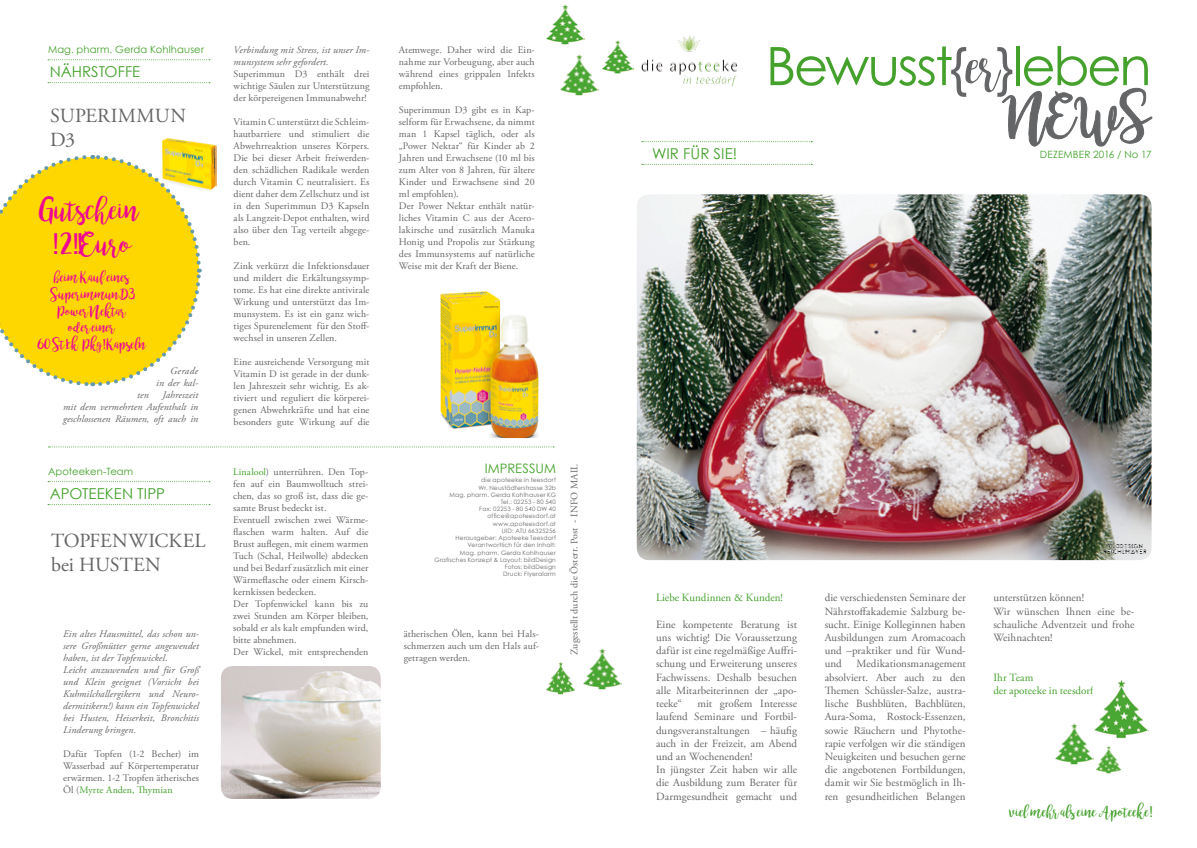
<style>
.page{position:relative;width:1197px;height:848px;background:#fff}
.page>*{position:absolute;margin:0;border:0;box-sizing:border-box;transform-origin:0 0}
.t1{font:53px "Century Gothic";letter-spacing:-.045em;color:#44a12b}
.t2{font:52px "bromello";color:#646567}
.t3{font:29px/34.8px "bromello";letter-spacing:.01em;color:#ef0794;text-align:center}
.t4{font:20px/24px "Adobe Garamond Pro";letter-spacing:.005em;color:#646567}
.t5{font:15px "Century Gothic";color:#44a12b}
.t6{font:15px "bromello";letter-spacing:.005em;color:#44a12b}
.t7{font:14px/16.8px "bromello";letter-spacing:.005em;color:#ef0794;text-align:center}
.t8{font:13px "Century Gothic";color:#44a12b}
.t9{font:11px/13.2px "Adobe Garamond Pro";letter-spacing:.005em;color:#646567;text-align:justify}
.t10{font:11px/13.2px "Adobe Garamond Pro";letter-spacing:.005em;color:#44a12b}
.t11{font:10px/12px "Adobe Garamond Pro";letter-spacing:.005em;color:#646567;text-align:justify}
.t12{font:italic 10px/12px "Adobe Garamond Pro";letter-spacing:.01em;color:#646567}
.t13{font:10px "Century Gothic";letter-spacing:.01em;color:#44a12b}
.t14{font:6px/7.2px "Century Gothic";letter-spacing:.03em;color:#646567;text-align:right}
.s1{color:#44a12b}
.s2{color:#646567}
.s3{font-family:"bromello";color:#646567}
</style>
<div class="page">
<img style="left:636px;top:194px;width:515px;height:366px">
<img style="left:633px;top:35px;width:104px;height:51px">
<svg style="left:1002px;top:88px;width:150px;height:59px"></svg>
<svg style="left:642px;top:141px;width:170px;height:1px"></svg>
<svg style="left:642px;top:164px;width:170px;height:1px"></svg>
<img style="left:1099px;top:541px;width:52px;height:14px">
<svg style="left:49px;top:446px;width:505px;height:1px"></svg>
<svg style="left:48px;top:59px;width:162px;height:1px"></svg>
<svg style="left:48px;top:82px;width:162px;height:1px"></svg>
<svg style="left:48px;top:481px;width:162px;height:1px"></svg>
<svg style="left:48px;top:504px;width:162px;height:1px"></svg>
<img style="left:162px;top:138px;width:55px;height:52px">
<img style="left:221px;top:666px;width:160px;height:133px">
<img style="left:440px;top:291px;width:99px;height:147px">
<svg style="left:0;top:153px;width:203px;height:234px"></svg>
<img style="left:546px;top:4px;width:38px;height:41px">
<img style="left:602px;top:40px;width:31px;height:33px">
<img style="left:560px;top:54px;width:38px;height:41px">
<img style="left:583px;top:648px;width:38px;height:41px">
<img style="left:546px;top:662px;width:29px;height:32px">
<img style="left:1094px;top:680px;width:54px;height:58px">
<img style="left:1055px;top:723px;width:38px;height:41px">
<img style="left:1095px;top:746px;width:25px;height:27px">
<p class="t13" style="left:48px;top:43px;width:157px">Mag. pharm. Gerda Kohlhauser</p>
<h3 class="t5" style="left:50px;top:63px;width:92px">NÄHRSTOFFE</h3>
<h3 class="t4" style="left:50px;top:104px;width:137px">SUPERIMMUN<br>D3</h3>
<h3 class="t3" style="left:39px;top:194px;width:102px">Gutschein<br>2,, Euro</h3>
<h3 class="t7" style="left:37px;top:270px;width:110px">beim Kauf eines<br>Superimmun D3<br>Power Nektar<br>oder einer<br>60 Stck Pkg Kapseln</h3>
<p class="t12" style="left:156px;top:365px;width:43px;text-align:right">Gerade<br>in der kal-</p>
<p class="t12" style="left:63px;top:389px;width:137px;text-align:justify;text-indent:99px">Jahreszeit mit dem vermehrten Aufenthalt in geschlossenen Räumen, oft auch in</p>
<p class="t12" style="left:137px;top:389px;width:13px">ten</p>
<p class="t13" style="left:48px;top:465px;width:87px">Apoteeken-Team</p>
<h3 class="t5" style="left:50px;top:484px;width:117px">APOTEEKEN TIPP</h3>
<h3 class="t4" style="left:51px;top:529px;width:156px">TOPFENWICKEL bei HUSTEN</h3>
<p class="t12" style="left:63px;top:628px;width:137px">Ein altes Hausmittel, das schon un&shy;sere Großmütter gerne angewendet haben, ist der Topfenwickel.<br>Leicht anzuwenden und für Groß und Klein geeignet (Vorsicht bei<br>Kuhmilchallergikern und Neuro&shy;dermitikern!) kann ein Topfenwickel bei Husten, Heiserkeit, Bronchitis<br>Linderung bringen.</p>
<p class="t11" style="left:63px;top:748px;width:137px">Dafür Topfen (1-2 Becher) im Wasserbad auf Körpertemperatur erwärmen. 1-2 Tropfen ätherisches Öl (<span class="s1">Myrte Anden, Thymian</span></p>
<p class="t12" style="left:233px;top:44px;width:137px">Verbindung mit Stress, ist unser Im&shy;munsystem sehr gefordert.</p>
<p class="t11" style="left:233px;top:68px;width:137px">Superimmun D3 enthält drei wichtige Säulen zur Unterstützung der körpereigenen Immunabwehr!</p>
<p class="t11" style="left:233px;top:116px;width:137px">Vitamin C unterstützt die Schleim&shy;hautbarriere und stimuliert die Abwehrreaktion unseres Körpers.<br>Die bei dieser Arbeit freiwerden&shy;den schädlichen Radikale werden durch Vitamin C neutralisiert. Es dient daher dem Zellschutz und ist in den Superimmun D3 Kapseln als Langzeit-Depot enthalten, wird also über den Tag verteilt abgege&shy;ben.</p>
<p class="t11" style="left:233px;top:260px;width:137px">Zink verkürzt die Infektionsdauer und mildert die Erkältungssymp&shy;tome. Es hat eine direkte antivirale Wirkung und unterstützt das Im&shy;munsystem. Es ist ein ganz wich&shy;tiges Spurenelement für den Stoff&shy;wechsel in unseren Zellen.</p>
<p class="t11" style="left:233px;top:356px;width:137px">Eine ausreichende Versorgung mit Vitamin D ist gerade in der dunk&shy;len Jahreszeit sehr wichtig. Es ak&shy;tiviert und reguliert die körperei&shy;genen Abwehrkräfte und hat eine besonders gute Wirkung auf die</p>
<p class="t11" style="left:233px;top:465px;width:137px;text-align:left"><span class="s1">Linalool</span>) unterrühren. Den Top&shy;fen auf ein Baumwolltuch strei&shy;chen, das so groß ist, dass die ge&shy;samte Brust bedeckt ist.<br>Eventuell zwischen zwei Wärme&shy;flaschen warm halten. Auf die<br>Brust auflegen, mit einem warmen<br>Tuch (Schal, Heilwolle) abdecken und bei Bedarf zusätzlich mit einer<br>Wärmeflasche oder einem Kirsch&shy;kernkissen bedecken.<br>Der Topfenwickel kann bis zu zwei Stunden am Körper bleiben, sobald er als kalt empfunden wird, bitte abnehmen.<br>Der Wickel, mit entsprechenden</p>
<p class="t11" style="left:399px;top:44px;width:137px">Atemwege. Daher wird die Ein&shy;nahme zur Vorbeugung, aber auch während eines grippalen Infekts empfohlen.</p>
<p class="t11" style="left:399px;top:104px;width:137px;text-align:left">Superimmun D3 gibt es in Kap&shy;selform für Erwachsene, da nimmt man 1 Kapsel täglich, oder als „Power Nektar“ für Kinder ab 2<br>Jahren und Erwachsene (10 ml bis zum Alter von 8 Jahren, für ältere<br>Kinder und Erwachsene sind 20 ml empfohlen).<br>Der Power Nektar enthält natür&shy;liches Vitamin C aus der Acero&shy;lakirsche und zusätzlich Manuka<br>Honig und Propolis zur Stärkung des Immunsystems auf natürliche<br>Weise mit der Kraft der Biene.</p>
<h3 class="t8" style="left:485px;top:461px;width:73px">IMPRESSUM</h3>
<p class="t14" style="left:434px;top:476px;width:123px">die apoteeke in teesdorf<br>Wr. Neustädterstrasse 32b<br>Mag. pharm. Gerda Kohlhauser KG<br>Tel.: 02253 - 80 540<br>Fax: 02253 - 80 540 DW 40 office@apoteesdorf.at www.apoteesdorf.at<br>UID: ATU 66325256<br>Herausgeber: Apoteeke Teesdorf<br>Verantwortlich für den Inhalt:<br>Mag. pharm. Gerda Kohlhauser<br>Grafisches Konzept &amp; Layout: bildDesign<br>Fotos: bildDesign<br>Druck: Flyeralarm</p>
<p class="t11" style="left:403px;top:628px;width:137px">ätherischen Ölen, kann bei Hals&shy;schmerzen auch um den Hals auf&shy;getragen werden.</p>
<p class="t11" style="left:568px;top:655px;width:192px;rotate:-90deg">Zugestellt durch die Österr. Post - INFO MAIL</p>
<h1 class="t1" style="left:765px;top:34px;width:387px">Bewusst<span class="s2">{</span><span class="s3">er</span><span class="s2">}</span>leben</h1>
<h2 class="t2" style="left:1008px;top:83px;width:144px">NEWS</h2>
<h3 class="t5" style="left:652px;top:145px;width:87px">WIR FÜR SIE!</h3>
<p class="t13" style="left:1039px;top:148px;width:113px">DEZEMBER 2016 / No 17</p>
<p class="t10" style="left:656px;top:591px;width:128px">Liebe Kundinnen &amp; Kunden!</p>
<p class="t9" style="left:656px;top:618px;width:142px">Eine kompetente Beratung ist uns wichtig! Die Voraussetzung dafür ist eine regelmäßige Auffri&shy;schung und Erweiterung unseres Fachwissens. Deshalb besuchen alle Mitarbeiterinnen der „apo&shy;teeke“</p>
<p class="t9" style="left:656px;top:697px;width:142px;text-align:left;text-indent:41px">mit großem Interesse laufend Seminare und Fortbil&shy;dungsveranstaltungen – häufig auch in der Freizeit, am Abend und an Wochenenden!<br>In jüngster Zeit haben wir alle die Ausbildung zum Berater für<br>Darmgesundheit gemacht und</p>
<p class="t9" style="left:824px;top:591px;width:142px">die verschiedensten Seminare der Nährstoffakademie Salzburg be&shy;sucht. Einige Kolleginnen haben Ausbildungen zum Aromacoach und –praktiker und für Wund&shy;und</p>
<p class="t9" style="left:824px;top:657px;width:142px;text-indent:32px">Medikationsmanagement absolviert. Aber auch zu den Themen Schüssler-Salze, austra&shy;lische Bushblüten, Bachblüten, Aura-Soma, Rostock-Essenzen, sowie Räuchern und Phytothe&shy;rapie verfolgen wir die ständigen Neuigkeiten und besuchen gerne die angebotenen Fortbildungen, damit wir Sie bestmöglich in Ih&shy;ren gesundheitlichen Belangen</p>
<p class="t9" style="left:993px;top:591px;width:142px;text-align:left">unterstützen können!<br>Wir wünschen Ihnen eine be&shy;schauliche Adventzeit und frohe<br>Weihnachten!</p>
<p class="t10" style="left:993px;top:671px;width:102px">Ihr Team<br>der apoteeke in teesdorf</p>
<h3 class="t6" style="left:1009px;top:802px;width:143px">viel mehr als eine Apoteeke!</h3>
</div>
